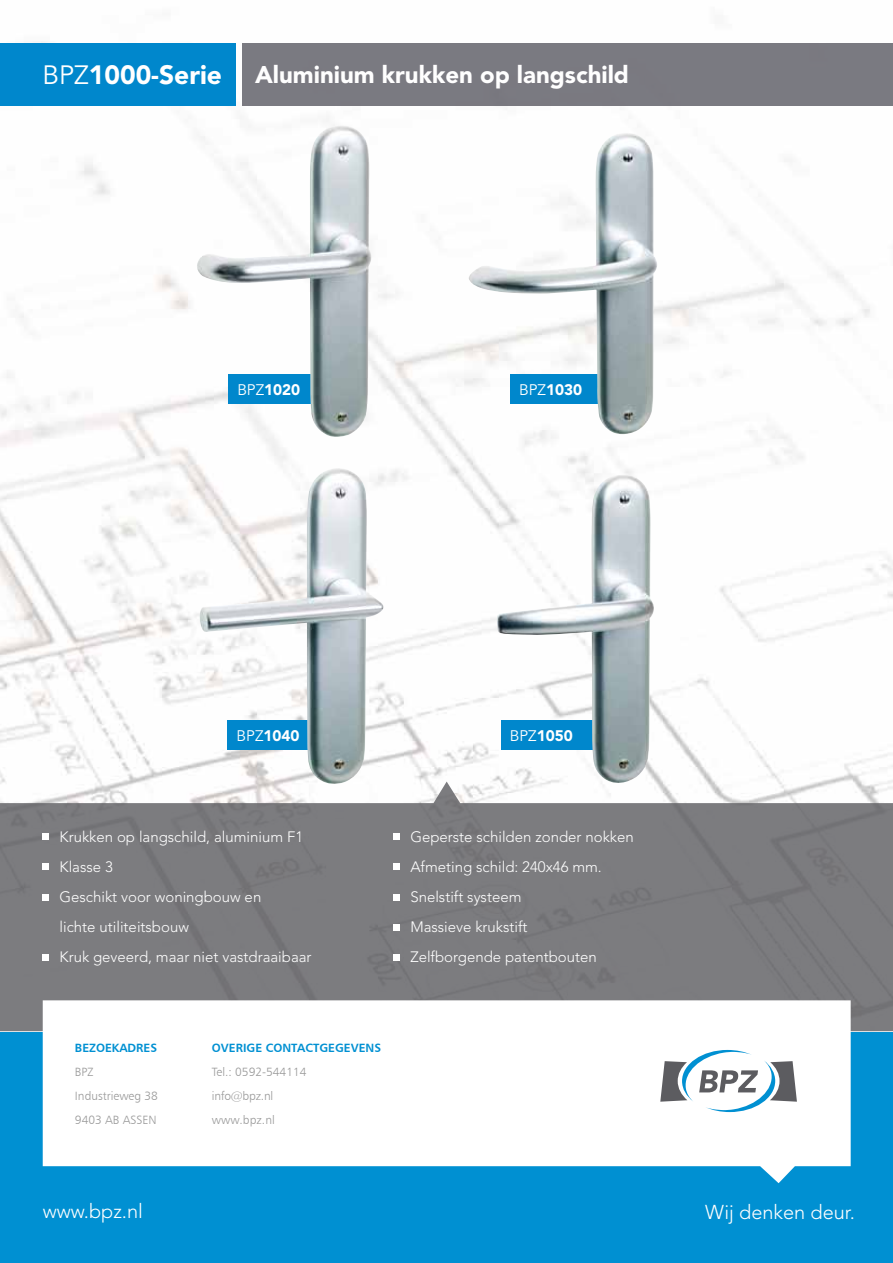
<style>
.page{position:relative;width:893px;height:1263px;background:#fff}
.page>*{position:absolute;margin:0;border:0;box-sizing:border-box;transform-origin:0 0}
.t1{font:900 26.4px "Avenir LT Std";color:#fff}
.t2{font:900 24px "Avenir LT Std";color:#fff}
.t3{font:300 19.95px "Avenir LT Std";color:#fff}
.t4{font:900 15.3px "Avenir LT Std";color:#fff}
.t5{font:300 15px/30px "Avenir LT Std";color:#fff}
.t6{font:12px/24px "Humanist 777 BT Light B";color:#999}
.t7{font:12px "Humanist 777 BT Bold B";color:#0090d2}
.s1{font-weight:400}
</style>
<div class="page">
<img style="left:0;top:41px;width:893px;height:991px">
<svg style="left:0;top:781px;width:893px;height:250px;background:#868688"></svg>
<div style="left:0;top:43px;width:236px;height:62px;background:#0087cc"></div>
<img style="left:466px;top:133px;width:191px;height:303px">
<img style="left:198px;top:468px;width:188px;height:318px">
<img style="left:192px;top:125px;width:182px;height:314px">
<div style="left:0;top:1032px;width:893px;height:231px;background:#0090d2"></div>
<svg style="left:43px;top:1000px;width:808px;height:183px;fill:#fff"></svg>
<svg style="left:660px;top:1050px;width:137px;height:62px;background:#c2ccd2"></svg>
<img style="left:496px;top:475px;width:159px;height:311px">
<div style="left:43px;top:833px;width:6px;height:7px;background:#fff"></div>
<div style="left:43px;top:863px;width:6px;height:7px;background:#fff"></div>
<div style="left:43px;top:893px;width:6px;height:7px;background:#fff"></div>
<svg style="left:43px;top:954px;width:6px;height:6px"></svg>
<div style="left:393px;top:924px;width:7px;height:6px;background:#fff"></div>
<div style="left:393px;top:954px;width:7px;height:6px;background:#fff"></div>
<div style="left:393px;top:833px;width:7px;height:7px;background:#fff"></div>
<div style="left:393px;top:863px;width:7px;height:7px;background:#fff"></div>
<div style="left:393px;top:893px;width:7px;height:7px;background:#fff"></div>
<div style="left:242px;top:43px;width:651px;height:62px;background:#7a7a81"></div>
<h1 class="t1" style="left:43px;top:59px;width:181px"><span class="s1">BPZ</span>1000-Serie</h1>
<h2 class="t2" style="left:255px;top:60px;width:375px">Aluminium krukken op langschild</h2>
<p class="t4" style="left:237px;top:380px;width:64px"><span class="s1">BPZ</span>1020</p>
<p class="t4" style="left:519px;top:380px;width:64px"><span class="s1">BPZ</span>1030</p>
<p class="t4" style="left:237px;top:726px;width:64px"><span class="s1">BPZ</span>1040</p>
<p class="t4" style="left:510px;top:726px;width:64px"><span class="s1">BPZ</span>1050</p>
<p class="t5" style="left:60px;top:822px;width:254px">Krukken op langschild, aluminium F1<br>Klasse 3<br>Geschikt voor woningbouw en<br>lichte utiliteitsbouw<br>Kruk geveerd, maar niet vastdraaibaar</p>
<p class="t5" style="left:410px;top:822px;width:225px">Geperste schilden zonder nokken<br>Afmeting schild: 240x46 mm.<br>Snelstift systeem<br>Massieve krukstift<br>Zelfborgende patentbouten</p>
<p class="t7" style="left:75px;top:1040px;width:84px">BEZOEKADRES</p>
<p class="t6" style="left:75px;top:1060px;width:84px">BPZ<br>Industrieweg 38<br>9403 AB ASSEN</p>
<p class="t7" style="left:212px;top:1040px;width:171px">OVERIGE CONTACTGEGEVENS</p>
<p class="t6" style="left:212px;top:1060px;width:96px">Tel.: 0592-544114 info@bpz.nl www.bpz.nl</p>
<h3 class="t3" style="left:43px;top:1199px;width:102px">www.bpz.nl</h3>
<h3 class="t3" style="left:705px;top:1200px;width:151px">Wij denken deur.</h3>
</div>
